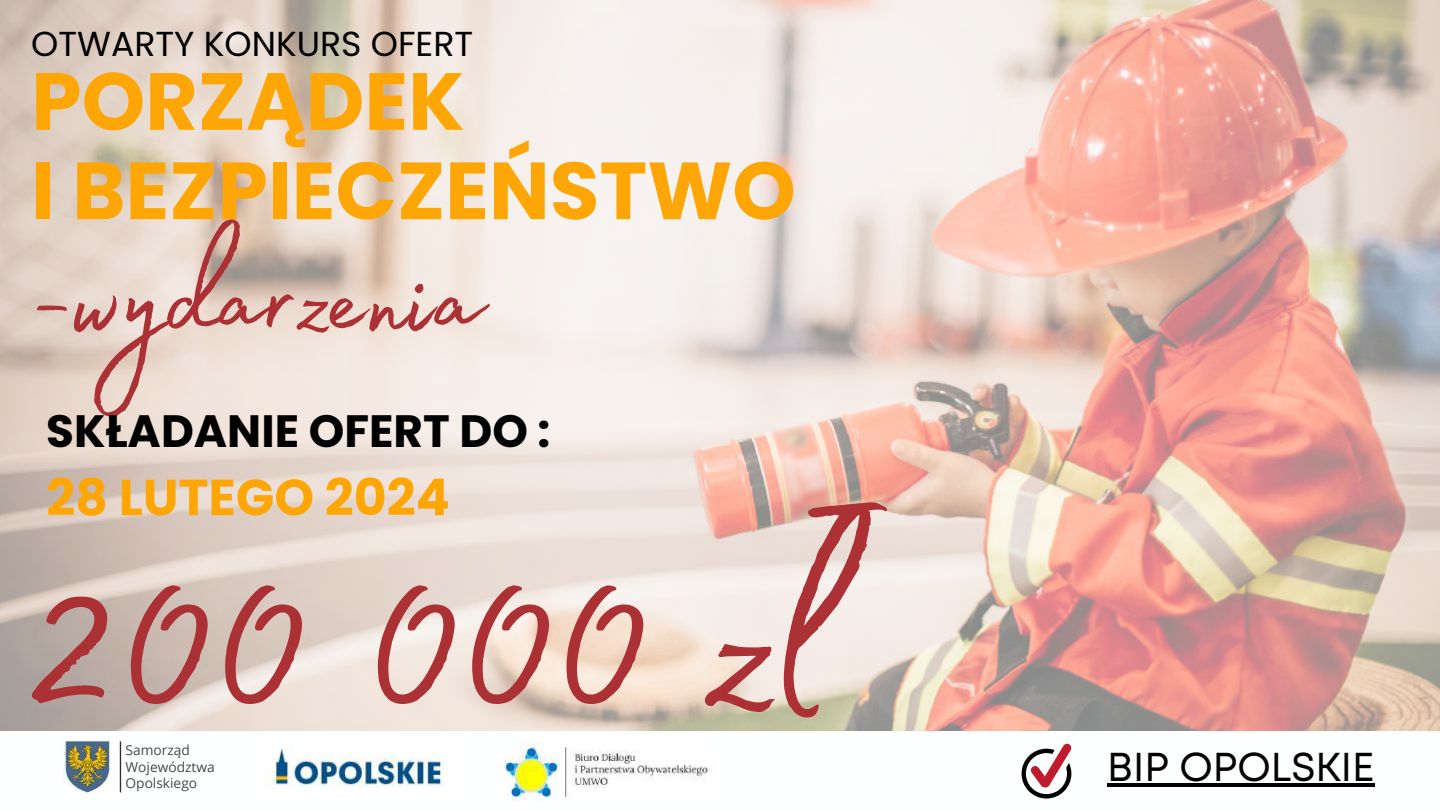
<style>
.page{position:relative;width:1440px;height:810px;background:#fff}
.page>*{position:absolute;margin:0;border:0;box-sizing:border-box;transform-origin:0 0}
.t1{font:307.2px "Madelyn Fill";color:#ab3135}
.t2{font:145.5px "Madelyn Fill";color:#ab3135}
.t3{font:700 80.9px/89.4px "Poppins";color:#fea606}
.t4{font:700 50.6px "Poppins";color:#fea606}
.t5{font:700 45.3px "Poppins";color:#000}
.t6{font:40.3px "Mont";color:#000}
.t7{font:34.7px "Poppins";color:#000}
.t8{font:13.7px/16.6px "Open Sans";color:#484848}
</style>
<div class="page">
<img style="left:0;top:0;width:1440px;height:731px">
<img style="left:62px;top:741px;width:60px;height:52px">
<img style="left:266px;top:742px;width:179px;height:46px">
<img style="left:498px;top:742px;width:215px;height:59px">
<svg style="left:1022px;top:743px;width:50px;height:56px"></svg>
<hr style="left:1107px;top:783px;width:267px;height:4px;background:#000">
<h3 class="t7" style="left:31px;top:20px;width:443px">OTWARTY KONKURS OFERT</h3>
<h3 class="t3" style="left:31px;top:57px;width:766px">PORZĄDEK<br>I BEZPIECZEŃSTWO</h3>
<h2 class="t2" style="left:31px;top:189px;width:452px">-wydarzenia</h2>
<h3 class="t5" style="left:46px;top:399px;width:506px">SKŁADANIE OFERT DO :</h3>
<h3 class="t4" style="left:46px;top:462px;width:405px">28 LUTEGO 2024</h3>
<h1 class="t1" style="left:22px;top:410px;width:813px">200 000 zł</h1>
<p class="t8" style="left:126px;top:741px;width:91px">Samorząd<br>Województwa<br>Opolskiego</p>
<h3 class="t6" style="left:1107px;top:752px;width:269px">BIP OPOLSKIE</h3>
</div>
